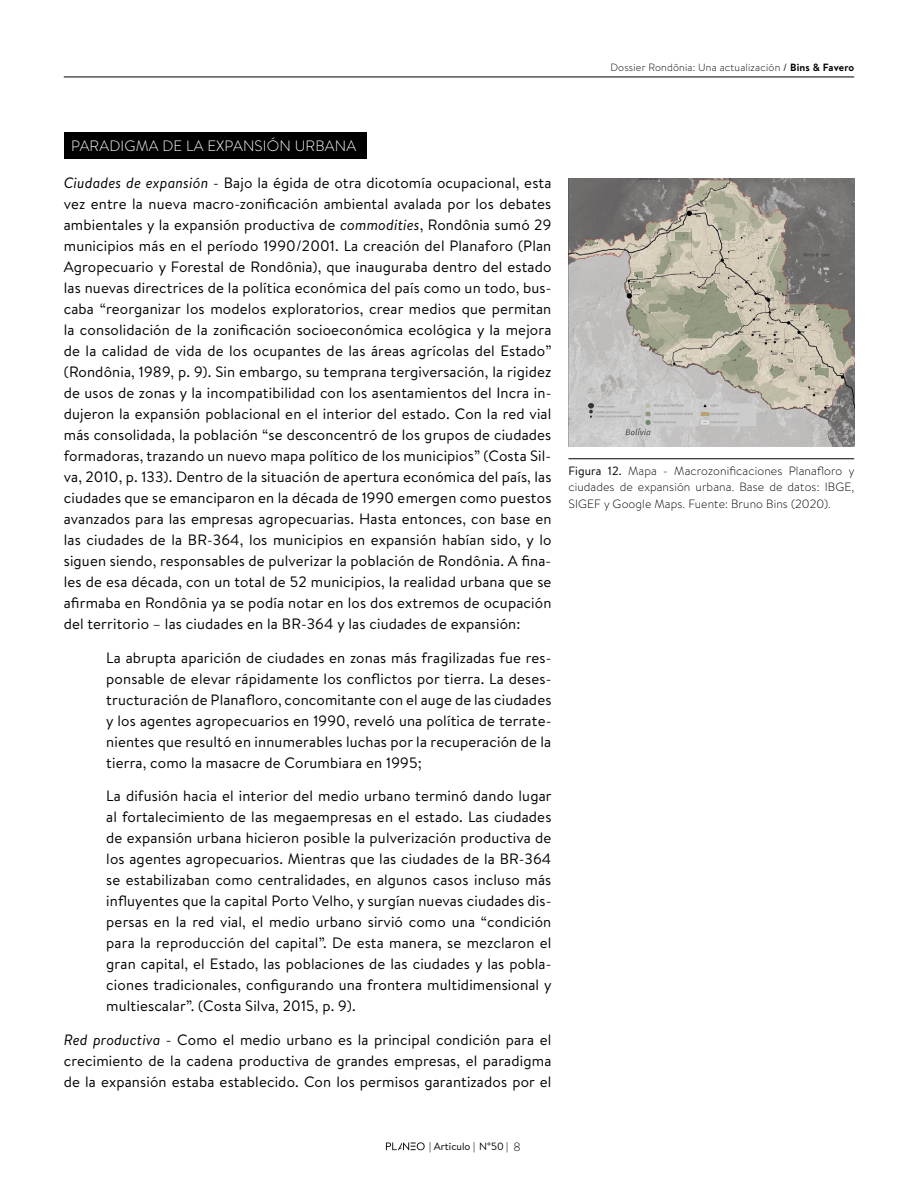
<style>
.page{position:relative;width:918px;height:1188px;background:#fff}
.page>*{position:absolute;margin:0;border:0;box-sizing:border-box;transform-origin:0 0}
.t1{font:15px/21px "Brandon Text";letter-spacing:.01em;color:#000;text-align:justify}
.t2{font:300 15px "Brandon Text";letter-spacing:.01em;color:#fff}
.t3{font:300 12px/16.5px "Brandon Text";letter-spacing:.01em;color:#000;text-align:justify}
.t4{font:300 10.5px "Brandon Text";letter-spacing:.02em;color:#000}
.t5{font:10.5px "Brandon Text";color:#000}
.s1{font-weight:400}
.s2{font-weight:700}
.s3{font-style:italic}
.s4{font-weight:300;font-size:12px}
</style>
<div class="page">
<hr style="left:64px;top:77px;width:790px;height:1px;background:#000">
<svg style="left:386px;top:1142px;width:39px;height:8px"></svg>
<div style="left:64px;top:132px;width:303px;height:27px;background:#000"></div>
<img style="left:568px;top:178px;width:286px;height:268px">
<hr style="left:568px;top:458px;width:286px;height:1px;background:#000">
<p class="t4" style="left:610px;top:60px;width:245px">Dossier Rondônia: Una actualización <span class="s1">/</span> <span class="s2">Bins &amp; Favero</span></p>
<p class="t2" style="left:71px;top:135px;width:286px">PARADIGMA DE LA EXPANSIÓN URBANA</p>
<p class="t1" style="left:64px;top:172px;width:489px"><span class="s3">Ciudades de expansión</span> - Bajo la égida de otra dicotomía ocupacional, esta vez entre la nueva macro-zonificación ambiental avalada por los debates ambientales y la expansión productiva de <span class="s3">commodities</span>, Rondônia sumó 29 municipios más en el período 1990/2001. La creación del Planaforo (Plan Agropecuario y Forestal de Rondônia), que inauguraba dentro del estado las nuevas directrices de la política económica del país como un todo, bus&shy;caba “reorganizar los modelos exploratorios, crear medios que permitan la consolidación de la zonificación socioeconómica ecológica y la mejora de la calidad de vida de los ocupantes de las áreas agrícolas del Estado” (Rondônia, 1989, p. 9). Sin embargo, su temprana tergiversación, la rigidez de usos de zonas y la incompatibilidad con los asentamientos del Incra in&shy;dujeron la expansión poblacional en el interior del estado. Con la red vial más consolidada, la población “se desconcentró de los grupos de ciudades formadoras, trazando un nuevo mapa político de los municipios” (Costa Sil&shy;va, 2010, p. 133). Dentro de la situación de apertura económica del país, las ciudades que se emanciparon en la década de 1990 emergen como puestos avanzados para las empresas agropecuarias. Hasta entonces, con base en las ciudades de la BR-364, los municipios en expansión habían sido, y lo siguen siendo, responsables de pulverizar la población de Rondônia. A fina&shy;les de esa década, con un total de 52 municipios, la realidad urbana que se afirmaba en Rondônia ya se podía notar en los dos extremos de ocupación del territorio – las ciudades en la BR-364 y las ciudades de expansión:</p>
<p class="t1" style="left:106px;top:647px;width:447px">La abrupta aparición de ciudades en zonas más fragilizadas fue res&shy;ponsable de elevar rápidamente los conflictos por tierra. La deses&shy;tructuración de Planafloro, concomitante con el auge de las ciudades y los agentes agropecuarios en 1990, reveló una política de terrate&shy;nientes que resultó en innumerables luchas por la recuperación de la tierra, como la masacre de Corumbiara en 1995;</p>
<p class="t1" style="left:106px;top:785px;width:447px">La difusión hacia el interior del medio urbano terminó dando lugar al fortalecimiento de las megaempresas en el estado. Las ciudades de expansión urbana hicieron posible la pulverización productiva de los agentes agropecuarios. Mientras que las ciudades de la BR-364 se estabilizaban como centralidades, en algunos casos incluso más influyentes que la capital Porto Velho, y surgían nuevas ciudades dis&shy;persas en la red vial, el medio urbano sirvió como una “condición para la reproducción del capital”. De esta manera, se mezclaron el gran capital, el Estado, las poblaciones de las ciudades y las pobla&shy;ciones tradicionales, configurando una frontera multidimensional y multiescalar”. (Costa Silva, 2015, p. 9).</p>
<p class="t1" style="left:64px;top:1029px;width:489px"><span class="s3">Red productiva</span> - Como el medio urbano es la principal condición para el crecimiento de la cadena productiva de grandes empresas, el paradigma de la expansión estaba establecido. Con los permisos garantizados por el</p>
<p class="t3" style="left:568px;top:462px;width:288px"><span class="s1">Figura 12.</span> Mapa - Macrozonificaciones Planafloro y ciudades de expansión urbana. Base de datos: IBGE, SIGEF y Google Maps. Fuente: Bruno Bins (2020).</p>
<p class="t5" style="left:429px;top:1139px;width:93px">| Artículo | N°50 | <span class="s4">8</span></p>
</div>
